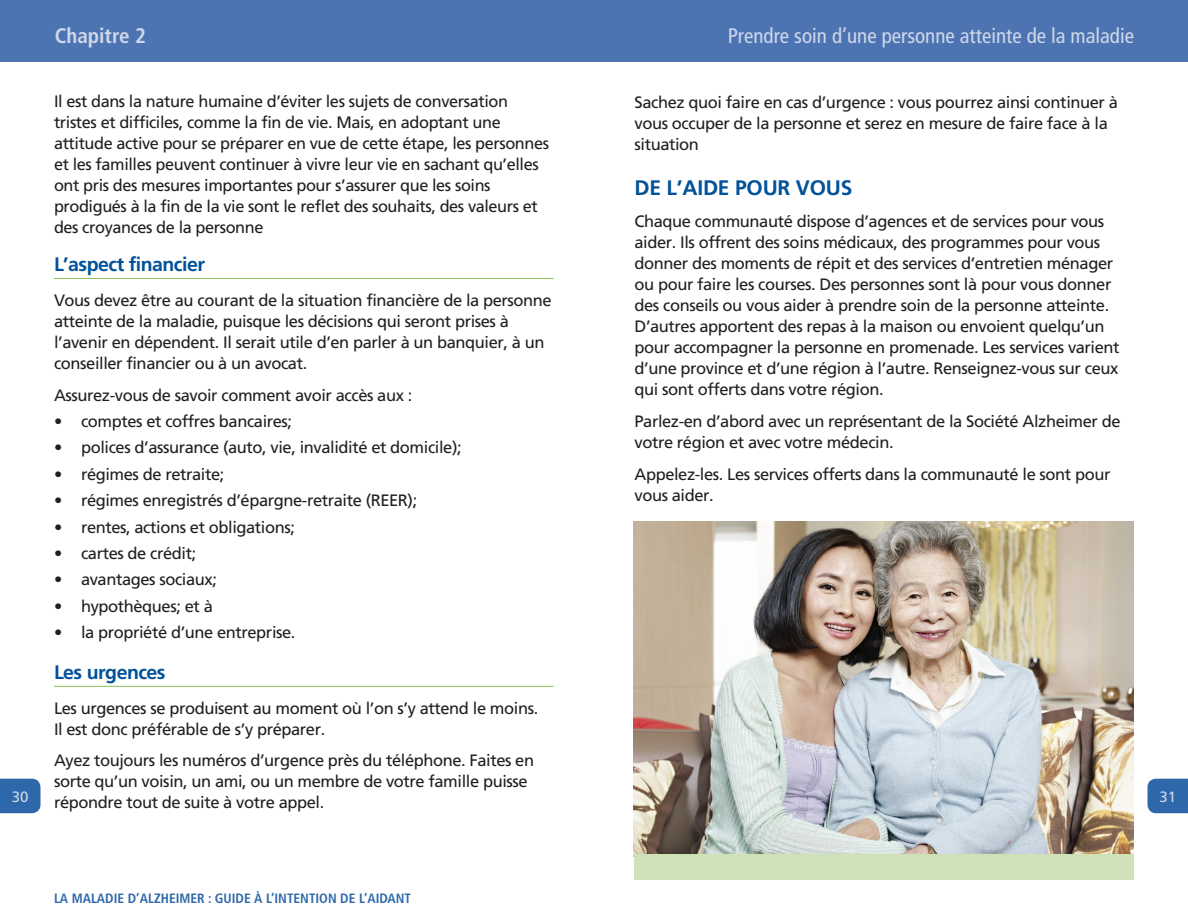
<style>
.page{position:relative;width:1188px;height:918px;background:#fff}
.page>*{position:absolute;margin:0;border:0;box-sizing:border-box;transform-origin:0 0}
.t1{font:condensed 21px "Frutiger";color:#d0d7ea}
.Subhead{font:700 21px "Frutiger";letter-spacing:-.01em;color:#01529a}
.t2{font:700 condensed 21px "Frutiger";color:#d0d7ea}
.Sub-sub_heading{font:700 19.5px "Frutiger";letter-spacing:-.025em;color:#01529a}
.body_text{font:16.5px/21px "Frutiger";letter-spacing:-.025em;color:#231f20}
.t3{font:15px "Frutiger";color:#d0d7ea}
.t4{font:700 condensed 13.5px "Frutiger";color:#2e68aa}
</style>
<div class="page">
<svg style="left:1148px;top:779px;width:40px;height:34px"></svg>
<svg style="left:0;top:779px;width:40px;height:34px"></svg>
<div style="left:594px;top:0;width:594px;height:62px;background:#4d74b2"></div>
<div style="left:0;top:0;width:594px;height:62px;background:#4d74b2"></div>
<hr style="left:54px;top:278px;width:500px;height:1px;background:#8abd59">
<hr style="left:54px;top:686px;width:500px;height:1px;background:#8abd59">
<img style="left:633px;top:521px;width:501px;height:335px">
<div style="left:634px;top:854px;width:500px;height:26px;background:#cee1b7"></div>
<p class="t2" style="left:55px;top:23px;width:93px">Chapitre 2</p>
<p class="t1" style="left:728px;top:23px;width:408px">Prendre soin d’une personne atteinte de la maladie</p>
<p class="body_text" style="left:54px;top:91px;width:497px">Il est dans la nature humaine d’éviter les sujets de conversation tristes et difficiles, comme la fin de vie. Mais, en adoptant une attitude active pour se préparer en vue de cette étape, les personnes et les familles peuvent continuer à vivre leur vie en sachant qu’elles ont pris des mesures importantes pour s’assurer que les soins prodigués à la fin de la vie sont le reflet des souhaits, des valeurs et des croyances de la personne</p>
<p class="Sub-sub_heading" style="left:54px;top:253px;width:152px">L’aspect financier</p>
<p class="body_text" style="left:54px;top:289px;width:499px">Vous devez être au courant de la situation financière de la personne atteinte de la maladie, puisque les décisions qui seront prises à l’avenir en dépendent. Il serait utile d’en parler à un banquier, à un conseiller financier ou à un avocat.</p>
<p class="body_text" style="left:54px;top:384px;width:360px">Assurez-vous de savoir comment avoir accès aux :</p>
<p class="body_text" style="left:54px;top:411px;width:240px">• comptes et coffres bancaires;</p>
<p class="body_text" style="left:54px;top:437px;width:409px">• polices d’assurance (auto, vie, invalidité et domicile);</p>
<p class="body_text" style="left:54px;top:463px;width:172px">• régimes de retraite;</p>
<p class="body_text" style="left:54px;top:490px;width:365px">• régimes enregistrés d’épargne-retraite (REER);</p>
<p class="body_text" style="left:54px;top:516px;width:243px">• rentes, actions et obligations;</p>
<p class="body_text" style="left:54px;top:543px;width:144px">• cartes de crédit;</p>
<p class="body_text" style="left:54px;top:569px;width:165px">• avantages sociaux;</p>
<p class="body_text" style="left:54px;top:595px;width:160px">• hypothèques; et à</p>
<p class="body_text" style="left:54px;top:622px;width:243px">• la propriété d’une entreprise.</p>
<p class="Sub-sub_heading" style="left:54px;top:661px;width:113px">Les urgences</p>
<p class="body_text" style="left:54px;top:697px;width:486px">Les urgences se produisent au moment où l’on s’y attend le moins.<br>Il est donc préférable de s’y préparer.</p>
<p class="body_text" style="left:54px;top:750px;width:482px">Ayez toujours les numéros d’urgence près du téléphone. Faites en sorte qu’un voisin, un ami, ou un membre de votre famille puisse répondre tout de suite à votre appel.</p>
<p class="body_text" style="left:634px;top:92px;width:485px">Sachez quoi faire en cas d’urgence : vous pourrez ainsi continuer à vous occuper de la personne et serez en mesure de faire face à la situation</p>
<p class="Subhead" style="left:634px;top:175px;width:219px">DE L’AIDE POUR VOUS</p>
<p class="body_text" style="left:634px;top:211px;width:487px">Chaque communauté dispose d’agences et de services pour vous aider. Ils offrent des soins médicaux, des programmes pour vous donner des moments de répit et des services d’entretien ménager ou pour faire les courses. Des personnes sont là pour vous donner des conseils ou vous aider à prendre soin de la personne atteinte.<br>D’autres apportent des repas à la maison ou envoient quelqu’un pour accompagner la personne en promenade. Les services varient d’une province et d’une région à l’autre. Renseignez-vous sur ceux qui sont offerts dans votre région.</p>
<p class="body_text" style="left:634px;top:410px;width:488px">Parlez-en d’abord avec un représentant de la Société Alzheimer de votre région et avec votre médecin.</p>
<p class="body_text" style="left:634px;top:463px;width:478px">Appelez-les. Les services offerts dans la communauté le sont pour vous aider.</p>
<p class="t3" style="left:12px;top:788px;width:18px">30</p>
<p class="t3" style="left:1159px;top:788px;width:18px">31</p>
<p class="t4" style="left:54px;top:891px;width:359px">LA MALADIE D’ALZHEIMER : GUIDE À L’INTENTION DE L’AIDANT</p>
</div>
